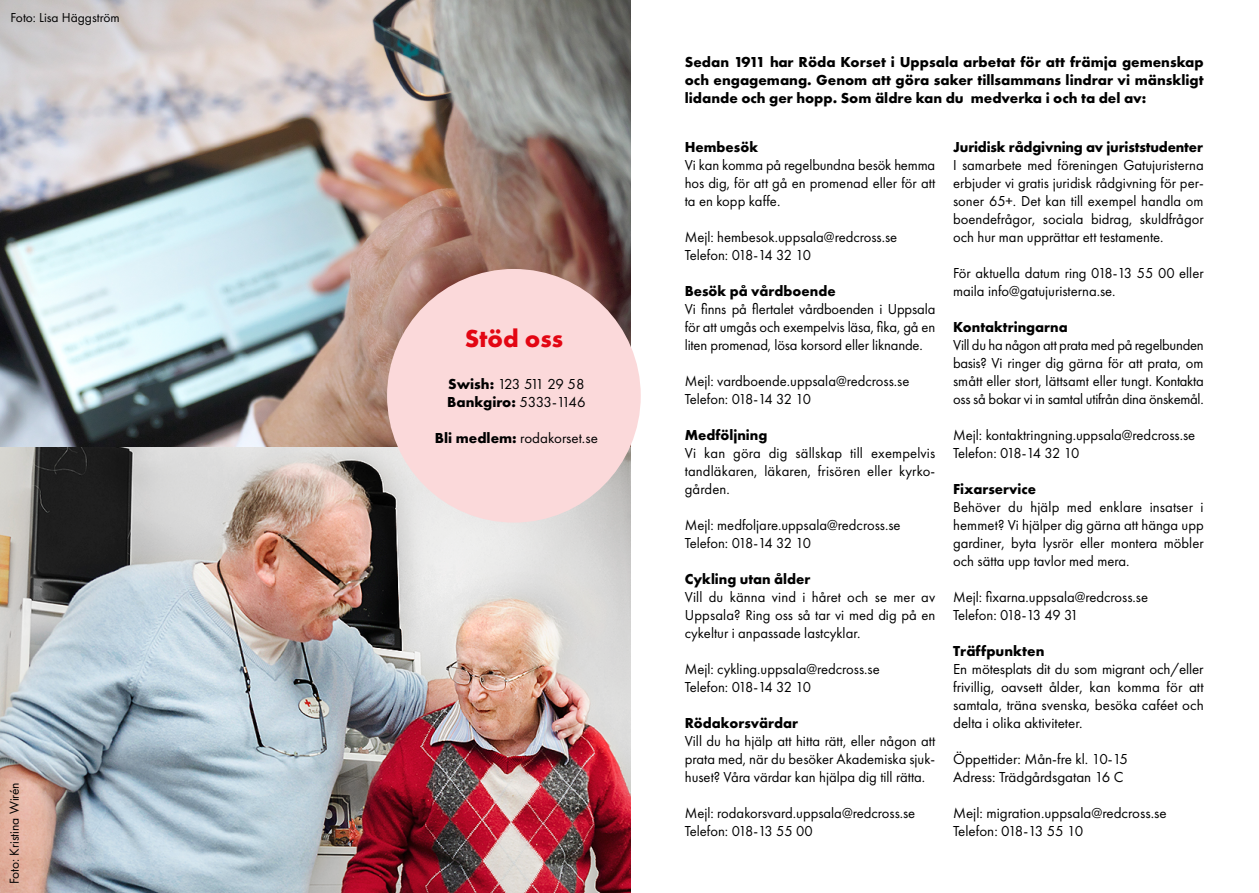
<style>
.page{position:relative;width:1259px;height:893px;background:#fff}
.page>*{position:absolute;margin:0;border:0;box-sizing:border-box;transform-origin:0 0}
.t1{font:700 25.5px "Futura PT";color:#e30613}
.t2{font:15px/18px "Futura PT";color:#000}
.t3{font:700 15px/18px "Futura PT";color:#000;text-align:justify}
.t4{font:15px/18px "Futura PT";letter-spacing:-.09em;color:#000}
.t5{font:13.5px "Futura PT";color:#000}
.s1{font-weight:700}
</style>
<div class="page">
<img style="left:0;top:0;width:630px;height:893px">
<div style="left:387px;top:269px;width:254px;height:254px;background:#fbd9da;border-radius:50%"></div>
<p class="t5" style="left:11px;top:9px;width:111px">Foto: Lisa Häggström</p>
<p class="t5" style="left:6px;top:884px;width:104px;rotate:-90deg">Foto: Kristina Wirén</p>
<h1 class="t1" style="left:465px;top:322px;width:100px">Stöd oss</h1>
<p class="t4" style="left:447px;top:375px;width:140px"><span class="s1">Swish:</span> 123 511 29 58<br><span class="s1">Bankgiro:</span> 5333-1146</p>
<p class="t2" style="left:435px;top:429px;width:164px"><span class="s1">Bli medlem:</span> rodakorset.se</p>
<p class="t3" style="left:685px;top:52px;width:520px">Sedan 1911 har Röda Korset i Uppsala arbetat för att främja gemenskap och engagemang. Genom att göra saker tillsammans lindrar vi mänskligt lidande och ger hopp. Som äldre kan du medverka i och ta del av:</p>
<p class="t3" style="left:685px;top:137px;width:75px">Hembesök</p>
<p class="t2" style="left:685px;top:156px;width:252px;text-align:justify">Vi kan komma på regelbundna besök hemma hos dig, för att gå en promenad eller för att ta en kopp kaffe.</p>
<p class="t2" style="left:685px;top:228px;width:214px">Mejl: hembesok.uppsala@redcross.se<br>Telefon: 018-14 32 10</p>
<p class="t3" style="left:685px;top:281px;width:152px">Besök på vårdboende</p>
<p class="t2" style="left:685px;top:300px;width:252px;text-align:justify">Vi finns på flertalet vårdboenden i Uppsala för att umgås och exempelvis läsa, fika, gå en liten promenad, lösa korsord eller liknande.</p>
<p class="t2" style="left:685px;top:372px;width:226px">Mejl: vardboende.uppsala@redcross.se<br>Telefon: 018-14 32 10</p>
<p class="t3" style="left:685px;top:425px;width:84px">Medföljning</p>
<p class="t2" style="left:685px;top:444px;width:252px;text-align:justify">Vi kan göra dig sällskap till exempelvis tandläkaren, läkaren, frisören eller kyrko&shy;gården.</p>
<p class="t2" style="left:685px;top:516px;width:217px">Mejl: medfoljare.uppsala@redcross.se<br>Telefon: 018-14 32 10</p>
<p class="t3" style="left:685px;top:569px;width:127px">Cykling utan ålder</p>
<p class="t2" style="left:685px;top:588px;width:252px;text-align:justify">Vill du känna vind i håret och se mer av Uppsala? Ring oss så tar vi med dig på en cykeltur i anpassade lastcyklar.</p>
<p class="t2" style="left:685px;top:660px;width:196px">Mejl: cykling.uppsala@redcross.se<br>Telefon: 018-14 32 10</p>
<p class="t3" style="left:685px;top:713px;width:115px">Rödakorsvärdar</p>
<p class="t2" style="left:685px;top:732px;width:252px;text-align:justify">Vill du ha hjälp att hitta rätt, eller någon att prata med, när du besöker Akademiska sjuk&shy;huset? Våra värdar kan hjälpa dig till rätta.</p>
<p class="t2" style="left:685px;top:804px;width:232px">Mejl: rodakorsvard.uppsala@redcross.se<br>Telefon: 018-13 55 00</p>
<p class="t3" style="left:953px;top:137px;width:251px">Juridisk rådgivning av juriststudenter</p>
<p class="t2" style="left:953px;top:156px;width:252px;text-align:justify">I samarbete med föreningen Gatujuristerna erbjuder vi gratis juridisk rådgivning för per&shy;soner 65+. Det kan till exempel handla om boendefrågor, sociala bidrag, skuldfrågor och hur man upprättar ett testamente.</p>
<p class="t2" style="left:953px;top:264px;width:252px">För aktuella datum ring 018-13 55 00 eller maila info@gatujuristerna.se.</p>
<p class="t3" style="left:953px;top:317px;width:116px">Kontaktringarna</p>
<p class="t2" style="left:953px;top:336px;width:252px;text-align:justify">Vill du ha någon att prata med på regelbunden basis? Vi ringer dig gärna för att prata, om smått eller stort, lättsamt eller tungt. Kontakta oss så bokar vi in samtal utifrån dina önskemål.</p>
<p class="t2" style="left:953px;top:426px;width:244px">Mejl: kontaktringning.uppsala@redcross.se<br>Telefon: 018-14 32 10</p>
<p class="t3" style="left:953px;top:479px;width:84px">Fixarservice</p>
<p class="t2" style="left:953px;top:498px;width:252px;text-align:justify">Behöver du hjälp med enklare insatser i hemmet? Vi hjälper dig gärna att hänga upp gardiner, byta lysrör eller montera möbler och sätta upp tavlor med mera.</p>
<p class="t2" style="left:953px;top:588px;width:196px">Mejl: fixarna.uppsala@redcross.se<br>Telefon: 018-13 49 31</p>
<p class="t3" style="left:953px;top:641px;width:93px">Träffpunkten</p>
<p class="t2" style="left:953px;top:660px;width:252px;text-align:justify">En mötesplats dit du som migrant och/eller frivillig, oavsett ålder, kan komma för att samtala, träna svenska, besöka caféet och delta i olika aktiviteter.</p>
<p class="t2" style="left:953px;top:750px;width:176px">Öppettider: Mån-fre kl. 10-15<br>Adress: Trädgårdsgatan 16 C</p>
<p class="t2" style="left:953px;top:804px;width:215px">Mejl: migration.uppsala@redcross.se<br>Telefon: 018-13 55 10</p>
</div>
